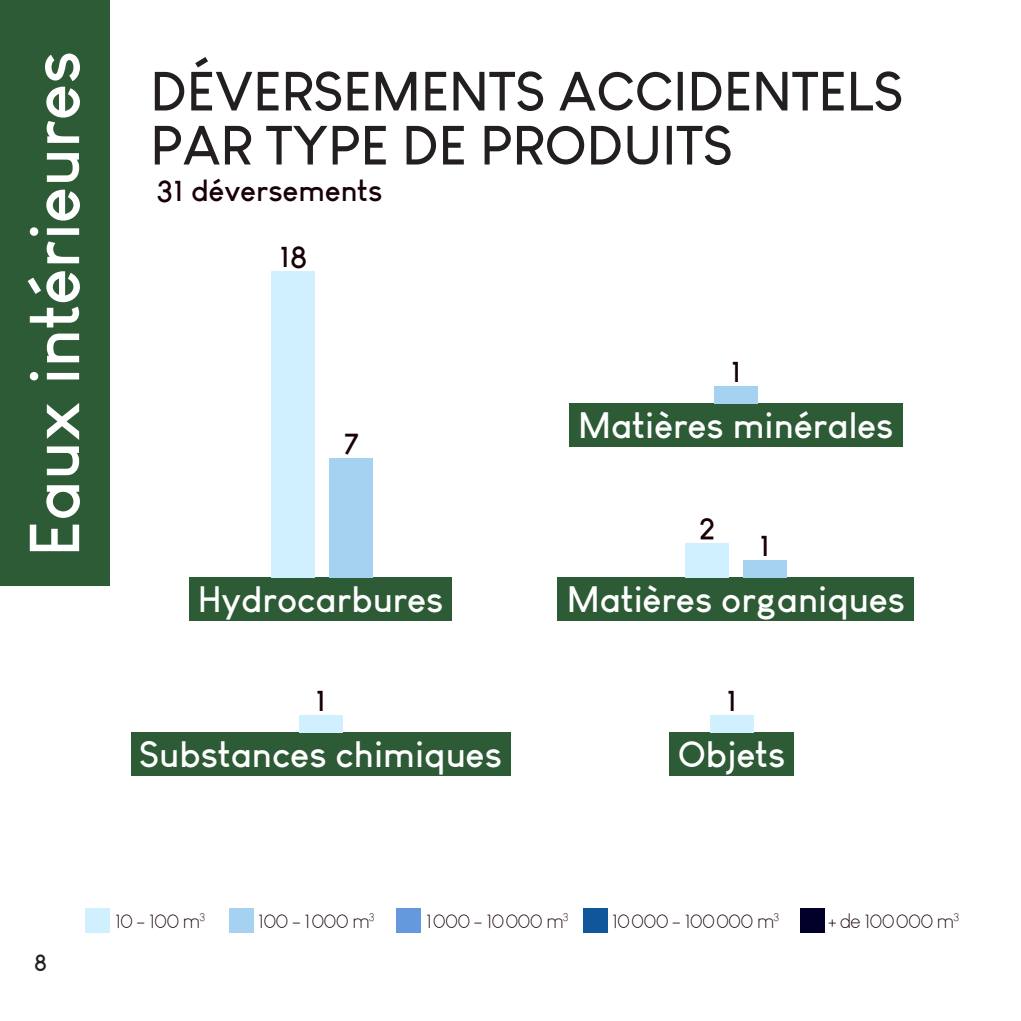
<style>
.page{position:relative;width:1021px;height:1021px;background:#fff}
.page>*{position:absolute;margin:0;border:0;box-sizing:border-box;transform-origin:0 0}
.t1{font:700 69px "Louis George Cafe";color:#fff}
.t2{font:700 54px/54px "Louis George Cafe";color:#231f20}
.t3{font:700 36px "Louis George Cafe";color:#fff}
.t4{font:700 30px "Louis George Cafe";color:#180106}
.t5{font:700 22.5px "Louis George Cafe";color:#231f20}
.t6{font:300 20.7px "Louis George Cafe";letter-spacing:-.04em;color:#180106}
</style>
<div class="page">
<div style="left:229px;top:907px;width:24px;height:25px;background:#a5d2f0"></div>
<div style="left:85px;top:907px;width:25px;height:25px;background:#d1f0ff"></div>
<div style="left:396px;top:907px;width:25px;height:25px;background:#6499de"></div>
<div style="left:800px;top:907px;width:24px;height:25px;background:#02002a"></div>
<div style="left:583px;top:907px;width:24px;height:25px;background:#10569a"></div>
<div style="left:189px;top:577px;width:263px;height:43px;background:#2d5b35"></div>
<div style="left:131px;top:732px;width:379px;height:43px;background:#2d5b35"></div>
<div style="left:557px;top:577px;width:357px;height:43px;background:#2d5b35"></div>
<div style="left:569px;top:404px;width:333px;height:43px;background:#2d5b35"></div>
<div style="left:669px;top:732px;width:125px;height:43px;background:#2d5b35"></div>
<div style="left:299px;top:715px;width:43px;height:17px;background:#d1f0ff"></div>
<div style="left:714px;top:387px;width:43px;height:17px;background:#a5d2f0"></div>
<div style="left:710px;top:715px;width:43px;height:17px;background:#d1f0ff"></div>
<div style="left:685px;top:543px;width:43px;height:34px;background:#d1f0ff"></div>
<div style="left:743px;top:560px;width:43px;height:17px;background:#a5d2f0"></div>
<div style="left:330px;top:458px;width:43px;height:119px;background:#a5d2f0"></div>
<div style="left:272px;top:271px;width:43px;height:306px;background:#d1f0ff"></div>
<div style="left:0;top:0;width:109px;height:585px;background:#2d5b35"></div>
<p class="t1" style="left:11px;top:557px;width:507px;rotate:-90deg">Eaux intérieures</p>
<p class="t2" style="left:150px;top:63px;width:754px">DÉVERSEMENTS ACCIDENTELS<br>PAR TYPE DE PRODUITS</p>
<p class="t4" style="left:156px;top:172px;width:228px">31 déversements</p>
<p class="t4" style="left:279px;top:237px;width:29px">18</p>
<p class="t4" style="left:344px;top:424px;width:16px">7</p>
<p class="t3" style="left:198px;top:576px;width:247px">Hydrocarbures</p>
<p class="t4" style="left:315px;top:681px;width:12px">1</p>
<p class="t3" style="left:139px;top:731px;width:364px">Substances chimiques</p>
<p class="t4" style="left:730px;top:353px;width:12px">1</p>
<p class="t3" style="left:578px;top:403px;width:317px">Matières minérales</p>
<p class="t4" style="left:699px;top:509px;width:17px">2</p>
<p class="t4" style="left:759px;top:526px;width:12px">1</p>
<p class="t3" style="left:566px;top:576px;width:340px">Matières organiques</p>
<p class="t4" style="left:726px;top:681px;width:12px">1</p>
<p class="t3" style="left:677px;top:731px;width:109px">Objets</p>
<p class="t5" style="left:34px;top:947px;width:14px">8</p>
<p class="t6" style="left:115px;top:908px;width:92px">10 - 100 m<sup>3</sup></p>
<p class="t6" style="left:612px;top:908px;width:169px">10000 - 100000 m<sup>3</sup></p>
<p class="t6" style="left:258px;top:908px;width:118px">100 - 1000 m<sup>3</sup></p>
<p class="t6" style="left:426px;top:908px;width:144px">1000 - 10000 m<sup>3</sup></p>
<p class="t6" style="left:828px;top:908px;width:133px">+ de 100000 m<sup>3</sup></p>
</div>
